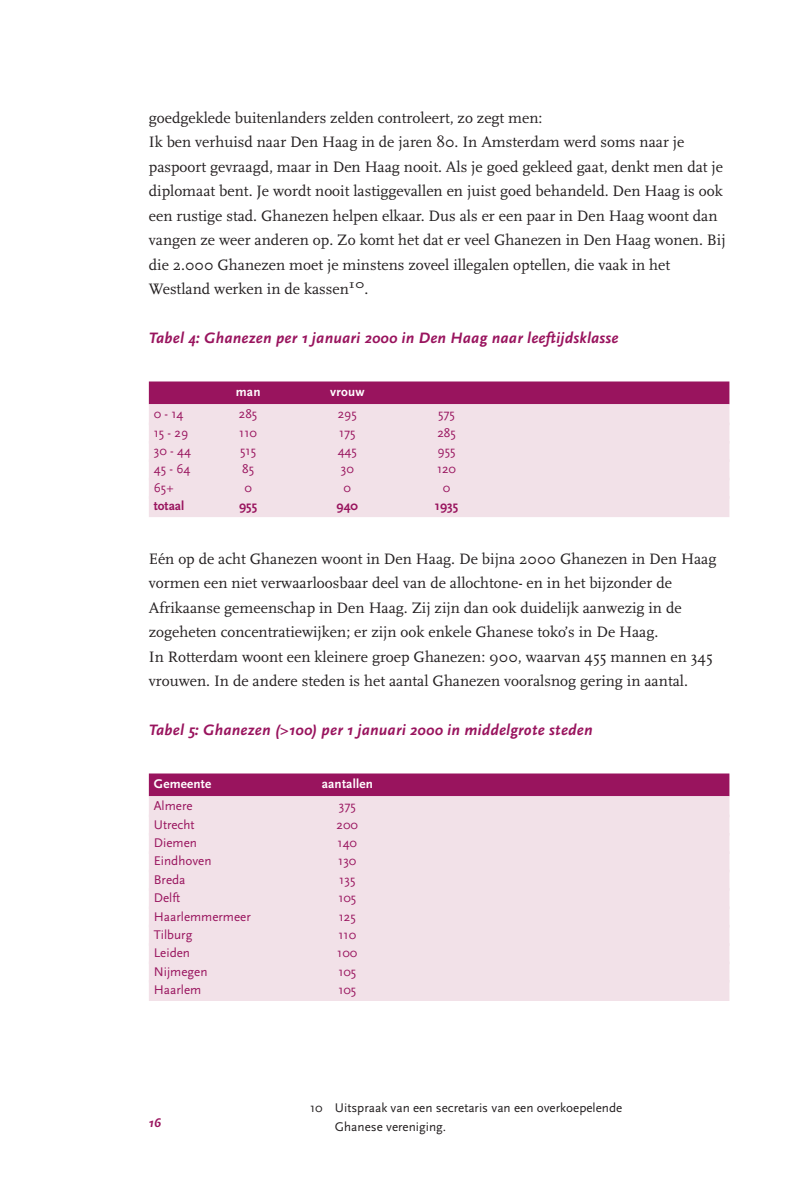
<style>
.page{position:relative;width:793px;height:1190px;background:#fff}
.page>*{position:absolute;margin:0;border:0;box-sizing:border-box;transform-origin:0 0}
.t1{font:15.75px/24.5px "Scala";color:#231f20}
.t2{font:italic 700 15.75px "Scala Sans";letter-spacing:.015em;color:#99145e}
.t3{font:13.12px "Scala Sans";color:#99145e}
.t4{font:13.12px/18.4px "Scala Sans";color:#231f20}
.t5{font:700 13.12px "Scala Sans";letter-spacing:.015em;color:#fff}
.t6{font:700 13.12px "Scala Sans";color:#99145e}
.t7{font:italic 700 13.12px "Scala Sans";color:#99145e}
</style>
<div class="page">
<div style="left:149px;top:382px;width:580px;height:22px;background:#99145e"></div>
<div style="left:149px;top:404px;width:580px;height:21px;background:#f2e1e8"></div>
<div style="left:149px;top:423px;width:580px;height:21px;background:#f2e1e8"></div>
<div style="left:149px;top:441px;width:580px;height:21px;background:#f2e1e8"></div>
<div style="left:149px;top:459px;width:580px;height:21px;background:#f2e1e8"></div>
<div style="left:149px;top:478px;width:580px;height:21px;background:#f2e1e8"></div>
<div style="left:149px;top:496px;width:580px;height:21px;background:#f2e1e8"></div>
<div style="left:149px;top:774px;width:580px;height:22px;background:#99145e"></div>
<div style="left:149px;top:796px;width:580px;height:21px;background:#f2e1e8"></div>
<div style="left:149px;top:815px;width:580px;height:21px;background:#f2e1e8"></div>
<div style="left:149px;top:833px;width:580px;height:21px;background:#f2e1e8"></div>
<div style="left:149px;top:851px;width:580px;height:21px;background:#f2e1e8"></div>
<div style="left:149px;top:870px;width:580px;height:21px;background:#f2e1e8"></div>
<div style="left:149px;top:888px;width:580px;height:21px;background:#f2e1e8"></div>
<div style="left:149px;top:906px;width:580px;height:22px;background:#f2e1e8"></div>
<div style="left:149px;top:925px;width:580px;height:21px;background:#f2e1e8"></div>
<div style="left:149px;top:943px;width:580px;height:21px;background:#f2e1e8"></div>
<div style="left:149px;top:962px;width:580px;height:21px;background:#f2e1e8"></div>
<div style="left:149px;top:980px;width:580px;height:21px;background:#f2e1e8"></div>
<p class="t1" style="left:149px;top:106px;width:578px">goedgeklede buitenlanders zelden controleert, zo zegt men:<br>Ik ben verhuisd naar Den Haag in de jaren 80. In Amsterdam werd soms naar je paspoort gevraagd, maar in Den Haag nooit. Als je goed gekleed gaat, denkt men dat je diplomaat bent. Je wordt nooit lastiggevallen en juist goed behandeld. Den Haag is ook een rustige stad. Ghanezen helpen elkaar. Dus als er een paar in Den Haag woont dan vangen ze weer anderen op. Zo komt het dat er veel Ghanezen in Den Haag wonen. Bij die 2.000 Ghanezen moet je minstens zoveel illegalen optellen, die vaak in het Westland werken in de kassen<sup>10</sup>.</p>
<p class="t2" style="left:149px;top:332px;width:471px">Tabel 4: Ghanezen per 1 januari 2000 in Den Haag naar leeftijdsklasse</p>
<p class="t5" style="left:236px;top:386px;width:26px">man</p>
<p class="t5" style="left:330px;top:386px;width:36px">vrouw</p>
<p class="t3" style="left:154px;top:409px;width:31px">0 - 14</p>
<p class="t3" style="left:239px;top:409px;width:20px">285</p>
<p class="t3" style="left:338px;top:409px;width:21px">295</p>
<p class="t3" style="left:438px;top:409px;width:18px">575</p>
<p class="t3" style="left:154px;top:427px;width:36px">15 - 29</p>
<p class="t3" style="left:239px;top:427px;width:19px">110</p>
<p class="t3" style="left:339px;top:427px;width:18px">175</p>
<p class="t3" style="left:437px;top:427px;width:20px">285</p>
<p class="t3" style="left:154px;top:446px;width:39px">30 - 44</p>
<p class="t3" style="left:240px;top:446px;width:17px">515</p>
<p class="t3" style="left:338px;top:446px;width:21px">445</p>
<p class="t3" style="left:437px;top:446px;width:19px">955</p>
<p class="t3" style="left:154px;top:464px;width:38px">45 - 64</p>
<p class="t3" style="left:242px;top:464px;width:13px">85</p>
<p class="t3" style="left:341px;top:464px;width:15px">30</p>
<p class="t3" style="left:437px;top:464px;width:21px">120</p>
<p class="t3" style="left:154px;top:482px;width:21px">65+</p>
<p class="t3" style="left:244px;top:482px;width:9px">0</p>
<p class="t3" style="left:344px;top:482px;width:9px">0</p>
<p class="t3" style="left:443px;top:482px;width:9px">0</p>
<p class="t6" style="left:154px;top:501px;width:32px">totaal</p>
<p class="t6" style="left:239px;top:501px;width:19px">955</p>
<p class="t6" style="left:336px;top:501px;width:23px">940</p>
<p class="t6" style="left:435px;top:501px;width:25px">1935</p>
<p class="t1" style="left:149px;top:547px;width:569px">Eén op de acht Ghanezen woont in Den Haag. De bijna 2000 Ghanezen in Den Haag vormen een niet verwaarloosbaar deel van de allochtone- en in het bijzonder de Afrikaanse gemeenschap in Den Haag. Zij zijn dan ook duidelijk aanwezig in de zogeheten concentratiewijken; er zijn ook enkele Ghanese toko’s in De Haag.<br>In Rotterdam woont een kleinere groep Ghanezen: 900, waarvan 455 mannen en 345 vrouwen. In de andere steden is het aantal Ghanezen vooralsnog gering in aantal.</p>
<p class="t2" style="left:149px;top:724px;width:445px">Tabel 5: Ghanezen (&gt;100) per 1 januari 2000 in middelgrote steden</p>
<p class="t5" style="left:154px;top:778px;width:59px">Gemeente</p>
<p class="t5" style="left:322px;top:778px;width:53px">aantallen</p>
<p class="t3" style="left:154px;top:801px;width:40px">Almere</p>
<p class="t3" style="left:339px;top:801px;width:19px">375</p>
<p class="t3" style="left:154px;top:819px;width:42px">Utrecht</p>
<p class="t3" style="left:337px;top:819px;width:23px">200</p>
<p class="t3" style="left:154px;top:838px;width:45px">Diemen</p>
<p class="t3" style="left:337px;top:838px;width:21px">140</p>
<p class="t3" style="left:154px;top:856px;width:59px">Eindhoven</p>
<p class="t3" style="left:338px;top:856px;width:20px">130</p>
<p class="t3" style="left:154px;top:874px;width:33px">Breda</p>
<p class="t3" style="left:339px;top:874px;width:18px">135</p>
<p class="t3" style="left:154px;top:893px;width:28px">Delft</p>
<p class="t3" style="left:338px;top:893px;width:20px">105</p>
<p class="t3" style="left:154px;top:911px;width:98px">Haarlemmermeer</p>
<p class="t3" style="left:339px;top:911px;width:19px">125</p>
<p class="t3" style="left:154px;top:930px;width:40px">Tilburg</p>
<p class="t3" style="left:338px;top:930px;width:19px">110</p>
<p class="t3" style="left:154px;top:948px;width:38px">Leiden</p>
<p class="t3" style="left:337px;top:948px;width:22px">100</p>
<p class="t3" style="left:154px;top:966px;width:55px">Nijmegen</p>
<p class="t3" style="left:338px;top:966px;width:20px">105</p>
<p class="t3" style="left:154px;top:985px;width:49px">Haarlem</p>
<p class="t3" style="left:338px;top:985px;width:20px">105</p>
<p class="t7" style="left:149px;top:1118px;width:14px">16</p>
<p class="t4" style="left:335px;top:1100px;width:289px;text-indent:-25px">10 Uitspraak van een secretaris van een overkoepelende<br>Ghanese vereniging.</p>
</div>
